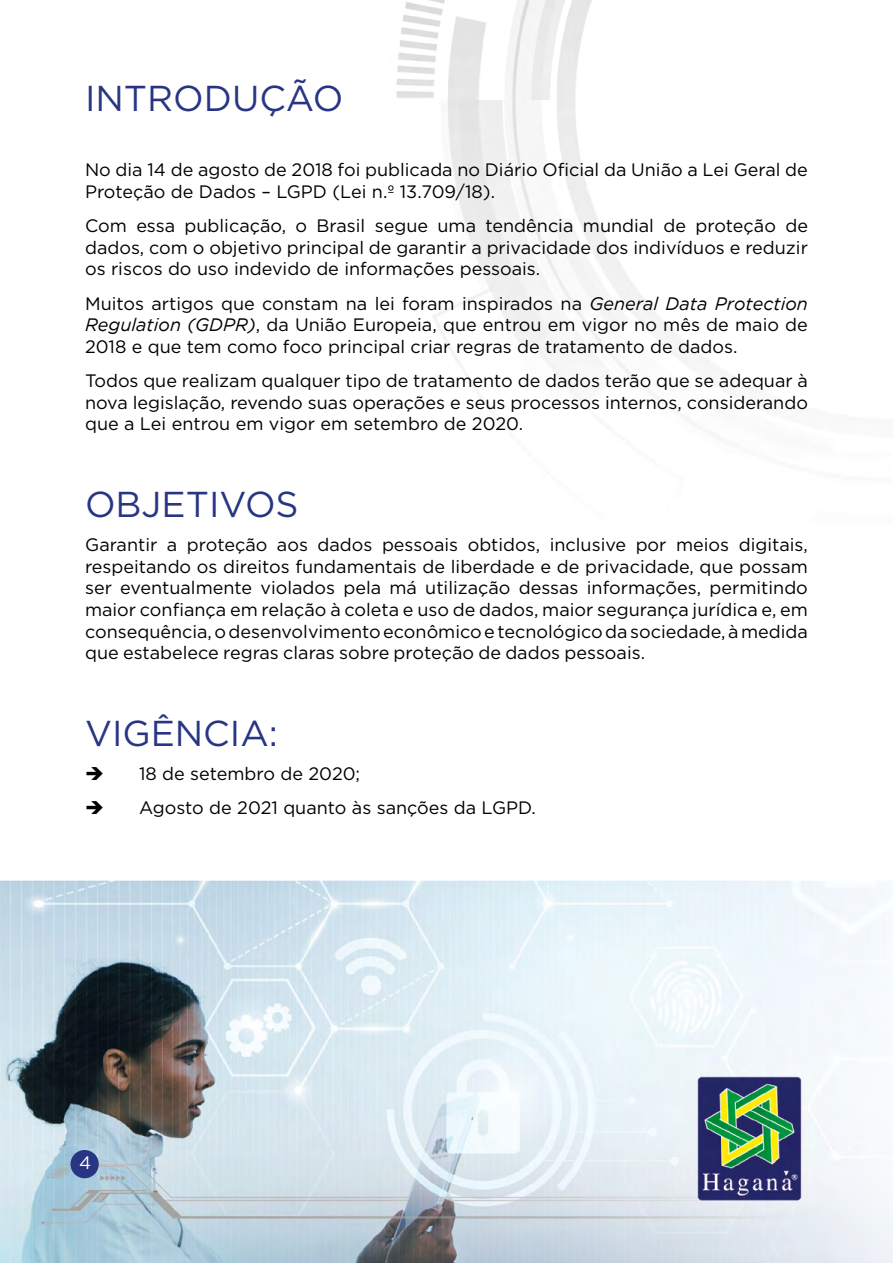
<style>
.page{position:relative;width:893px;height:1263px;background:#fff}
.page>*{position:absolute;margin:0;border:0;box-sizing:border-box;transform-origin:0 0}
.t1{font:36px "Gotham";color:#283583}
.t2{font:18px/21.6px "Gotham";color:#000;text-align:justify}
.t3{font:18px "Gotham";color:#fff}
.s1{font-style:italic}
</style>
<div class="page">
<img style="left:0;top:0;width:893px;height:1263px">
<div style="left:70px;top:1150px;width:29px;height:28px;background:#283583;border-radius:50%"></div>
<h1 class="t1" style="left:85px;top:76px;width:260px">INTRODUÇÃO</h1>
<p class="t2" style="left:85px;top:159px;width:724px">No dia 14 de agosto de 2018 foi publicada no Diário Oficial da União a Lei Geral de<br>Proteção de Dados – LGPD (Lei n.º 13.709/18).</p>
<p class="t2" style="left:85px;top:215px;width:724px">Com essa publicação, o Brasil segue uma tendência mundial de proteção de dados, com o objetivo principal de garantir a privacidade dos indivíduos e reduzir os riscos do uso indevido de informações pessoais.</p>
<p class="t2" style="left:85px;top:292px;width:724px">Muitos artigos que constam na lei foram inspirados na <span class="s1">General Data Protection Regulation (GDPR)</span>, da União Europeia, que entrou em vigor no mês de maio de 2018 e que tem como foco principal criar regras de tratamento de dados.</p>
<p class="t2" style="left:85px;top:370px;width:724px">Todos que realizam qualquer tipo de tratamento de dados terão que se adequar à nova legislação, revendo suas operações e seus processos internos, considerando que a Lei entrou em vigor em setembro de 2020.</p>
<h1 class="t1" style="left:85px;top:481px;width:215px">OBJETIVOS</h1>
<p class="t2" style="left:85px;top:534px;width:724px">Garantir a proteção aos dados pessoais obtidos, inclusive por meios digitais, respeitando os direitos fundamentais de liberdade e de privacidade, que possam ser eventualmente violados pela má utilização dessas informações, permitindo maior confiança em relação à coleta e uso de dados, maior segurança jurídica e, em consequência, o desenvolvimento econômico e tecnológico da sociedade, à medida que estabelece regras claras sobre proteção de dados pessoais.</p>
<h1 class="t1" style="left:85px;top:710px;width:194px">VIGÊNCIA:</h1>
<p class="t2" style="left:85px;top:762px;width:277px">➔ 18 de setembro de 2020;</p>
<p class="t2" style="left:85px;top:797px;width:452px">➔ Agosto de 2021 quanto às sanções da LGPD.</p>
<p class="t3" style="left:79px;top:1151px;width:14px">4</p>
</div>
